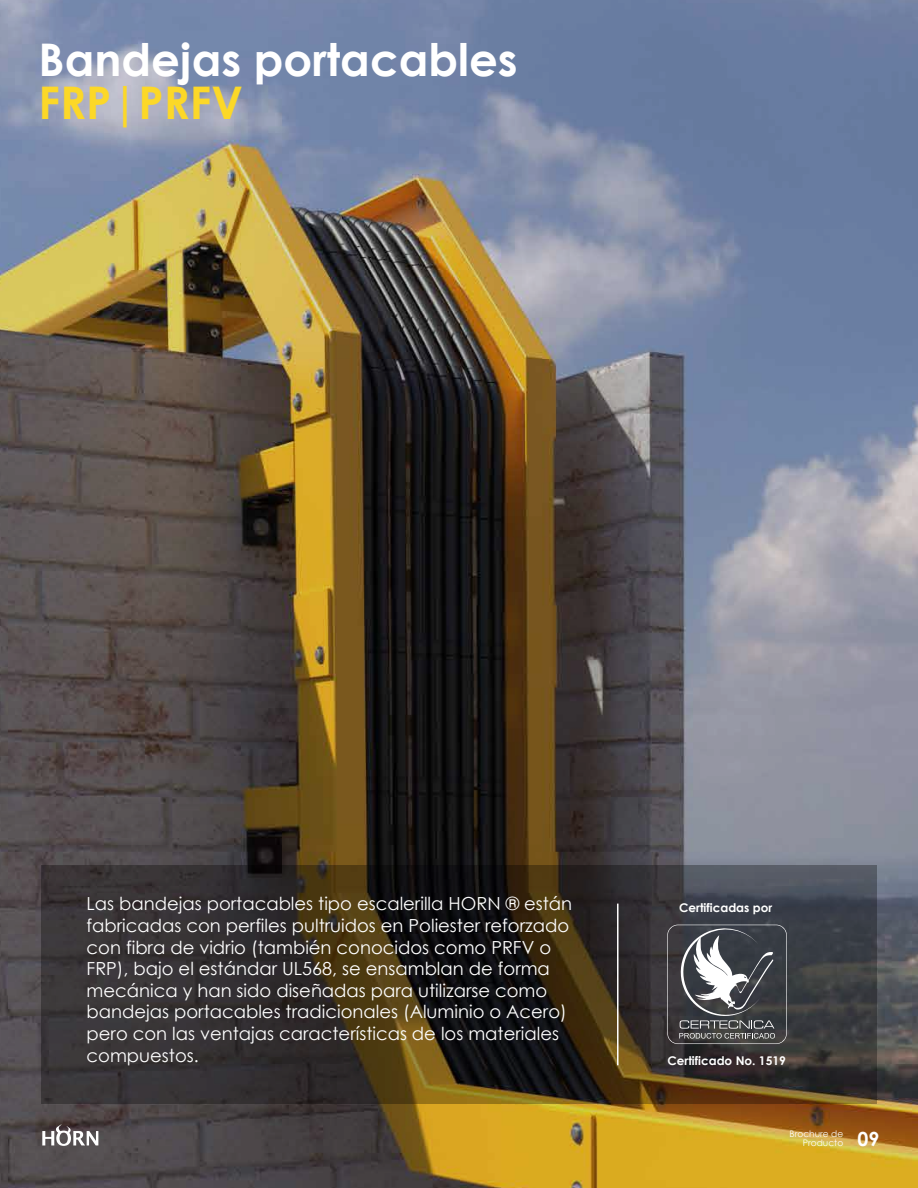
<style>
.page{position:relative;width:918px;height:1188px;background:#fff}
.page>*{position:absolute;margin:0;border:0;box-sizing:border-box;transform-origin:0 0}
.t1{font:700 45px "Century Gothic";color:#fff}
.t2{font:700 45px "Century Gothic";color:#fcd828}
.t3{font:700 19.5px "Century Gothic";color:#fff}
.t4{font:18px/21.6px "Century Gothic";color:#fff}
.t5{font:700 12px "Century Gothic";color:#fff}
.t6{font:9px/9px "Century Gothic";color:#fff;text-align:right}
</style>
<div class="page">
<img style="left:0;top:0;width:917px;height:1188px">
<svg style="left:42px;top:1124px;width:56px;height:22px"></svg>
<svg style="left:41px;top:865px;width:835px;height:239px"></svg>
<svg style="left:667px;top:924px;width:119px;height:120px"></svg>
<hr style="left:617px;top:904px;width:1px;height:161px;background:#fff">
<h1 class="t1" style="left:39px;top:26px;width:480px">Bandejas portacables</h1>
<h1 class="t2" style="left:39px;top:68px;width:206px">FRP|PRFV</h1>
<p class="t4" style="left:87px;top:893px;width:487px">Las bandejas portacables tipo escalerilla HORN ® están fabricadas con perfiles pultruidos en Poliester reforzado con fibra de vidrio (también conocidos como PRFV o FRP), bajo el estándar UL568, se ensamblan de forma mecánica y han sido diseñadas para utilizarse como bandejas portacables tradicionales (Aluminio o Acero) pero con las ventajas características de los materiales compuestos.</p>
<p class="t5" style="left:679px;top:899px;width:95px">Certificadas por</p>
<p class="t5" style="left:667px;top:1052px;width:120px">Certificado No. 1519</p>
<p class="t6" style="left:789px;top:1129px;width:55px">Brochure de<br>Producto</p>
<p class="t3" style="left:857px;top:1124px;width:23px">09</p>
</div>
